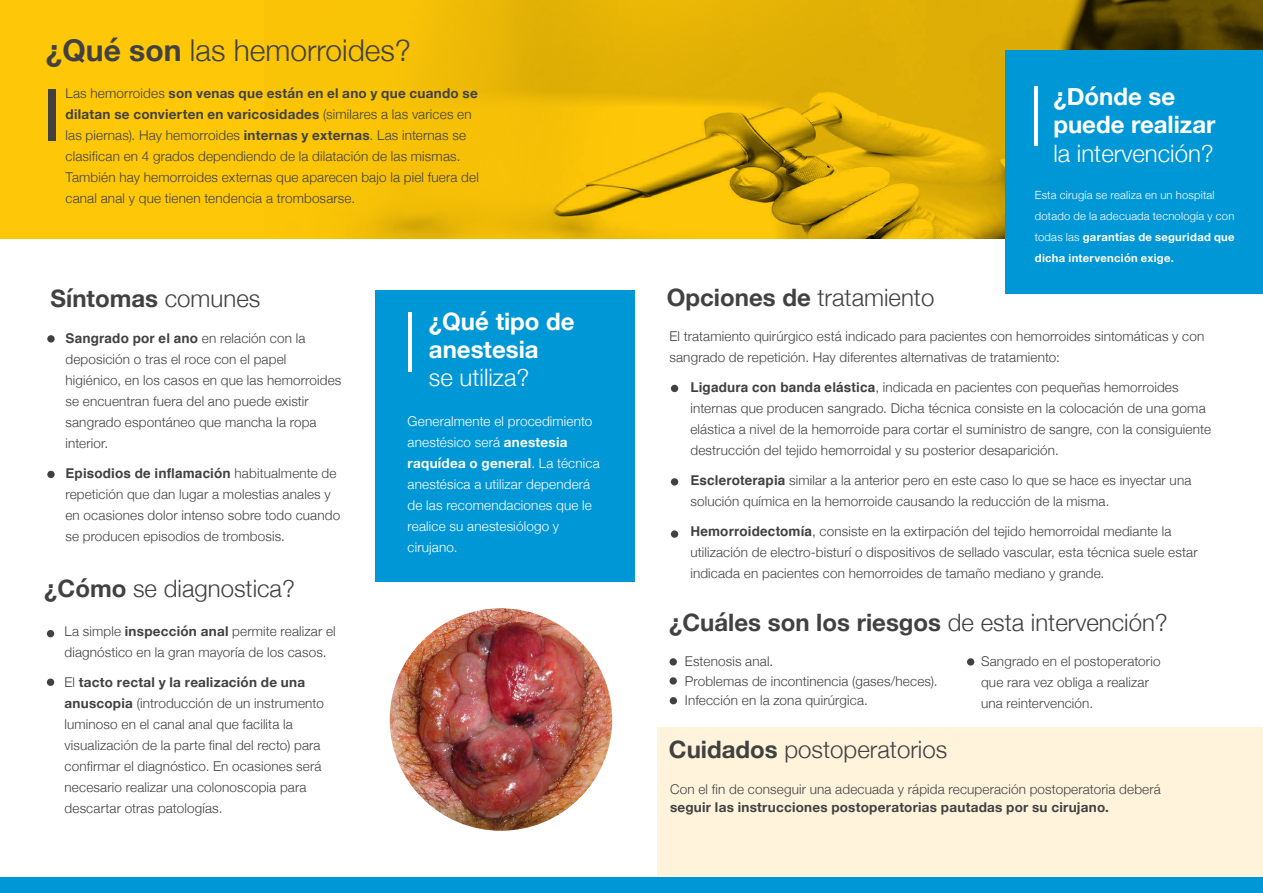
<style>
.page{position:relative;width:1263px;height:893px;background:#fff}
.page>*{position:absolute;margin:0;border:0;box-sizing:border-box;transform-origin:0 0}
.t1{font:300 30px "Helvetica Neue";color:#414142}
.t2{font:300 24px "Helvetica Neue";color:#414142}
.t3{font:700 24px "Helvetica Neue";color:#414142}
.t4{font:700 24px/28px "Helvetica Neue";color:#fff}
.t5{font:300 24px "Helvetica Neue";color:#fff}
.t6{font:300 13.5px/21px "Helvetica Neue";letter-spacing:.01em;color:#414142}
.t7{font:300 13.5px/21px "Helvetica Neue";letter-spacing:.01em;color:#fff}
.t8{font:700 13.5px "Helvetica";letter-spacing:.01em;color:#414142}
.t9{font:700 13.5px "Helvetica Neue";letter-spacing:.02em;color:#414142}
.t10{font:300 11.25px/21px "Helvetica Neue";letter-spacing:.02em;color:#fff}
.s1{font-weight:700}
.s2{font-weight:300}
.s3{font-family:"Helvetica Neue";font-weight:300}
.s4{font-family:"Helvetica";font-weight:700}
</style>
<div class="page">
<div style="left:657px;top:727px;width:606px;height:150px;background:#fff4db"></div>
<div style="left:375px;top:291px;width:259px;height:291px;background:#0097d7"></div>
<svg style="left:0;top:0;width:1263px;height:239px;background:#e7b505"></svg>
<div style="left:48px;top:90px;width:7px;height:51px;background:#414142"></div>
<div style="left:47px;top:471px;width:8px;height:7px;background:#414142;border-radius:50%"></div>
<div style="left:47px;top:335px;width:8px;height:8px;background:#414142;border-radius:50%"></div>
<div style="left:671px;top:530px;width:7px;height:8px;background:#414142;border-radius:50%"></div>
<div style="left:671px;top:385px;width:7px;height:7px;background:#414142;border-radius:50%"></div>
<div style="left:671px;top:478px;width:7px;height:8px;background:#414142;border-radius:50%"></div>
<hr style="left:408px;top:312px;width:3px;height:60px;background:#fff">
<div style="left:47px;top:630px;width:7px;height:7px;background:#414142;border-radius:50%"></div>
<div style="left:47px;top:678px;width:7px;height:8px;background:#414142;border-radius:50%"></div>
<div style="left:0;top:877px;width:1263px;height:16px;background:#0097d7"></div>
<div style="left:1005px;top:50px;width:258px;height:243px;background:#0097d7"></div>
<hr style="left:1035px;top:86px;width:3px;height:60px;background:#fff">
<div style="left:669px;top:658px;width:8px;height:7px;background:#414142;border-radius:50%"></div>
<div style="left:669px;top:677px;width:8px;height:8px;background:#414142;border-radius:50%"></div>
<div style="left:670px;top:697px;width:7px;height:7px;background:#414142;border-radius:50%"></div>
<div style="left:967px;top:658px;width:7px;height:8px;background:#414142;border-radius:50%"></div>
<img style="left:390px;top:608px;width:222px;height:223px;border-radius:111px">
<h1 class="t1" style="left:46px;top:26px;width:367px"><span class="s1">¿Qué son</span> las hemorroides?</h1>
<p class="t6" style="left:66px;top:82px;width:415px">Las hemorroides <span class="s1">son venas que están en el ano y que cuando se dilatan se convierten en varicosidades</span> (similares a las varices en las piernas). Hay hemorroides <span class="s1">internas y externas</span>. Las internas se clasifican en 4 grados dependiendo de la dilatación de las mismas.<br>También hay hemorroides externas que aparecen bajo la piel fuera del canal anal y que tienen tendencia a trombosarse.</p>
<h2 class="t3" style="left:51px;top:279px;width:211px">Síntomas <span class="s2">comunes</span></h2>
<p class="t8" style="left:65px;top:328px;width:241px">Sangrado por el ano <span class="s3">en relación con la</span></p>
<p class="t6" style="left:65px;top:348px;width:278px">deposición o tras el roce con el papel higiénico, en los casos en que las hemorroides se encuentran fuera del ano puede existir sangrado espontáneo que mancha la ropa interior.</p>
<p class="t8" style="left:65px;top:463px;width:272px">Episodios de inflamación <span class="s3">habitualmente de</span></p>
<p class="t6" style="left:65px;top:483px;width:276px">repetición que dan lugar a molestias anales y en ocasiones dolor intenso sobre todo cuando se producen episodios de trombosis.</p>
<h2 class="t2" style="left:44px;top:569px;width:252px"><span class="s1">¿Cómo</span> se diagnostica?</h2>
<p class="t6" style="left:65px;top:620px;width:273px">La simple <span class="s1">inspección anal</span> permite realizar el diagnóstico en la gran mayoría de los casos.</p>
<p class="t6" style="left:65px;top:671px;width:261px">El <span class="s1">tacto rectal y la realización de una anuscopia</span> (introducción de un instrumento luminoso en el canal anal que facilita la visualización de la parte final del recto) para confirmar el diagnóstico. En ocasiones será necesario realizar una colonoscopia para descartar otras patologías.</p>
<h2 class="t4" style="left:429px;top:308px;width:147px">¿Qué tipo de anestesia</h2>
<h2 class="t5" style="left:429px;top:359px;width:102px">se utiliza?</h2>
<p class="t7" style="left:408px;top:410px;width:194px">Generalmente el procedimiento anestésico será <span class="s1">anestesia raquídea o general</span>. La técnica anestésica a utilizar dependerá de las recomendaciones que le realice su anestesiólogo y cirujano.</p>
<h2 class="t2" style="left:667px;top:278px;width:269px"><span class="s1">Opciones de</span> tratamiento</h2>
<h2 class="t4" style="left:1053px;top:83px;width:164px">¿Dónde se puede realizar</h2>
<h2 class="t5" style="left:1053px;top:134px;width:162px">la intervención?</h2>
<p class="t10" style="left:1035px;top:184px;width:201px">Esta cirugía se realiza en un hospital dotado de la adecuada tecnología y con todas las <span class="s1">garantías de seguridad que dicha intervención exige.</span></p>
<p class="t6" style="left:669px;top:325px;width:536px">El tratamiento quirúrgico está indicado para pacientes con hemorroides sintomáticas y con sangrado de repetición. Hay diferentes alternativas de tratamiento:</p>
<p class="t6" style="left:690px;top:376px;width:522px"><span class="s4">Ligadura con banda elástica</span>, indicada en pacientes con pequeñas hemorroides internas que producen sangrado. Dicha técnica consiste en la colocación de una goma elástica a nivel de la hemorroide para cortar el suministro de sangre, con la consiguiente destrucción del tejido hemorroidal y su posterior desaparición.</p>
<p class="t6" style="left:690px;top:469px;width:502px"><span class="s4">Escleroterapia</span> similar a la anterior pero en este caso lo que se hace es inyectar una solución química en la hemorroide causando la reducción de la misma.</p>
<p class="t6" style="left:690px;top:520px;width:509px"><span class="s4">Hemorroidectomía</span>, consiste en la extirpación del tejido hemorroidal mediante la utilización de electro-bisturí o dispositivos de sellado vascular, esta técnica suele estar indicada en pacientes con hemorroides de tamaño mediano y grande.</p>
<h2 class="t3" style="left:669px;top:603px;width:500px">¿Cuáles son los riesgos <span class="s2">de esta intervención?</span></h2>
<p class="t6" style="left:685px;top:651px;width:254px;line-height:19.4px">Estenosis anal.<br>Problemas de incontinencia (gases/heces).<br>Infección en la zona quirúrgica.</p>
<p class="t6" style="left:981px;top:650px;width:181px">Sangrado en el postoperatorio que rara vez obliga a realizar una reintervención.</p>
<h2 class="t2" style="left:669px;top:730px;width:280px"><span class="s1">Cuidados</span> postoperatorios</h2>
<p class="t6" style="left:670px;top:777px;width:492px">Con el fin de conseguir una adecuada y rápida recuperación postoperatoria deberá</p>
<p class="t9" style="left:670px;top:796px;width:441px">seguir las instrucciones postoperatorias pautadas por su cirujano.</p>
</div>
